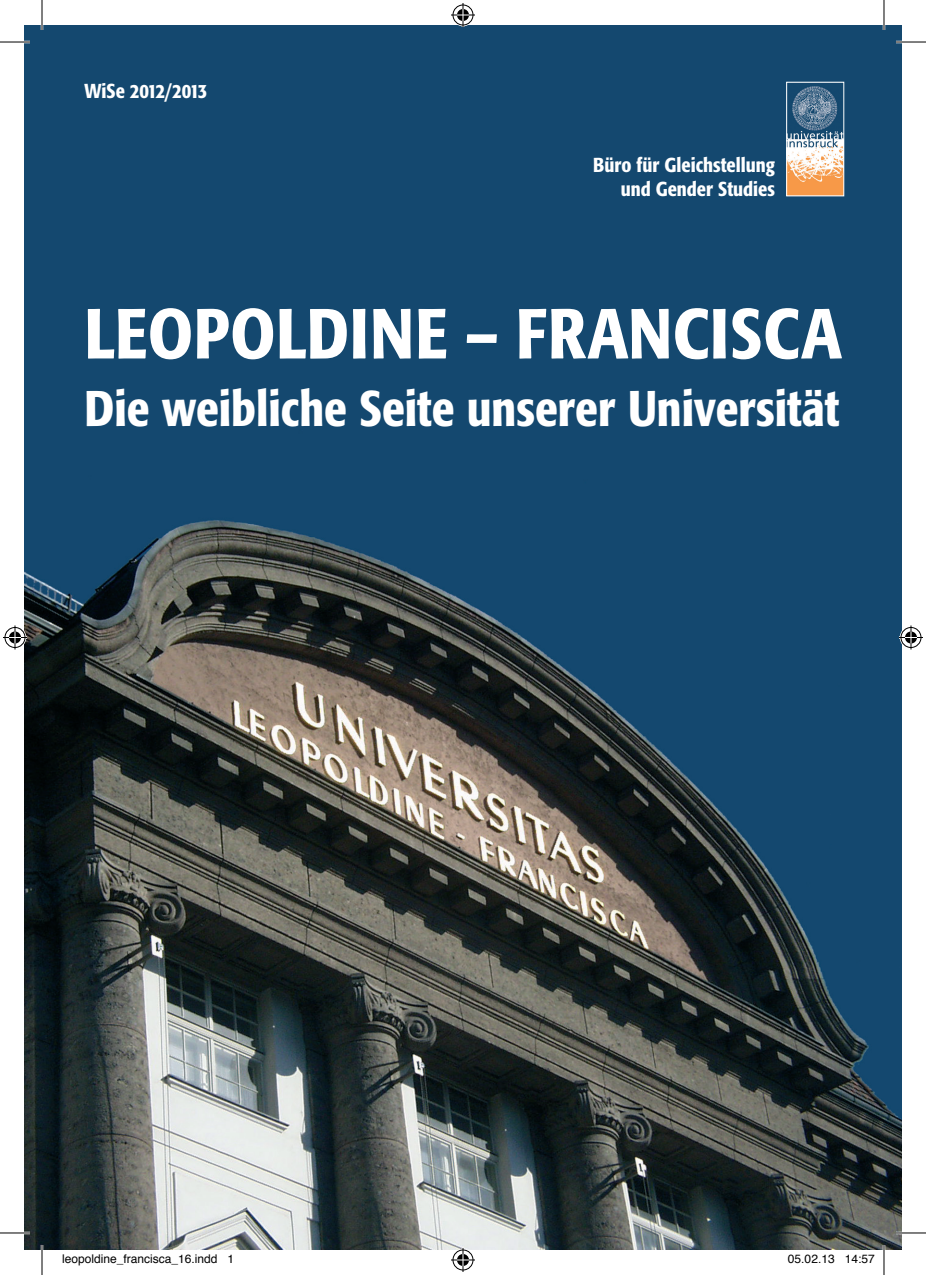
<style>
.page{position:relative;width:926px;height:1275px;background:#fff}
.page>*{position:absolute;margin:0;border:0;box-sizing:border-box;transform-origin:0 0}
.t1{font:500 condensed 70px "Formata";letter-spacing:.01em;color:#fff}
.t2{font:500 condensed 49.6px "Formata";color:#fff}
.t3{font:500 condensed 20px "Formata";color:#fff}
.t4{font:12px "Helvetica";color:#000}
</style>
<div class="page">
<img style="left:25px;top:25px;width:876px;height:1224px">
<img style="left:788px;top:84px;width:54px;height:110px">
<div style="left:786px;top:82px;width:58px;height:114px;border:1px solid #fff"></div>
<hr style="left:0;top:41px;width:30px;height:2px;background:#fff">
<hr style="left:896px;top:41px;width:30px;height:2px;background:#fff">
<hr style="left:0;top:1231px;width:30px;height:3px;background:#fff">
<hr style="left:896px;top:1231px;width:30px;height:3px;background:#fff">
<hr style="left:41px;top:0;width:2px;height:30px;background:#fff">
<hr style="left:41px;top:1245px;width:2px;height:30px;background:#fff">
<hr style="left:883px;top:0;width:2px;height:30px;background:#fff">
<hr style="left:883px;top:1245px;width:2px;height:30px;background:#fff">
<hr style="left:0;top:42px;width:30px;height:1px;background:#000">
<hr style="left:896px;top:42px;width:30px;height:1px;background:#000">
<hr style="left:0;top:1232px;width:30px;height:1px;background:#000">
<hr style="left:896px;top:1232px;width:30px;height:1px;background:#000">
<hr style="left:42px;top:0;width:1px;height:30px;background:#000">
<hr style="left:42px;top:1245px;width:1px;height:30px;background:#000">
<hr style="left:884px;top:0;width:1px;height:30px;background:#000">
<hr style="left:884px;top:1245px;width:1px;height:30px;background:#000">
<svg style="left:451px;top:3px;width:24px;height:24px"></svg>
<svg style="left:451px;top:1248px;width:24px;height:24px"></svg>
<svg style="left:3px;top:625px;width:24px;height:24px"></svg>
<svg style="left:899px;top:625px;width:24px;height:24px"></svg>
<p class="t3" style="left:85px;top:78px;width:125px">WiSe 2012/2013</p>
<p class="t3" style="left:593px;top:153px;width:183px">Büro für Gleichstellung</p>
<p class="t3" style="left:621px;top:177px;width:156px">und Gender Studies</p>
<p class="t1" style="left:85px;top:291px;width:759px">LEOPOLDINE – FRANCISCA</p>
<p class="t2" style="left:85px;top:379px;width:756px">Die weibliche Seite unserer Universität</p>
<p class="t4" style="left:62px;top:1249px;width:174px">leopoldine_francisca_16.indd 1</p>
<p class="t4" style="left:788px;top:1249px;width:88px">05.02.13 14:57</p>
</div>
